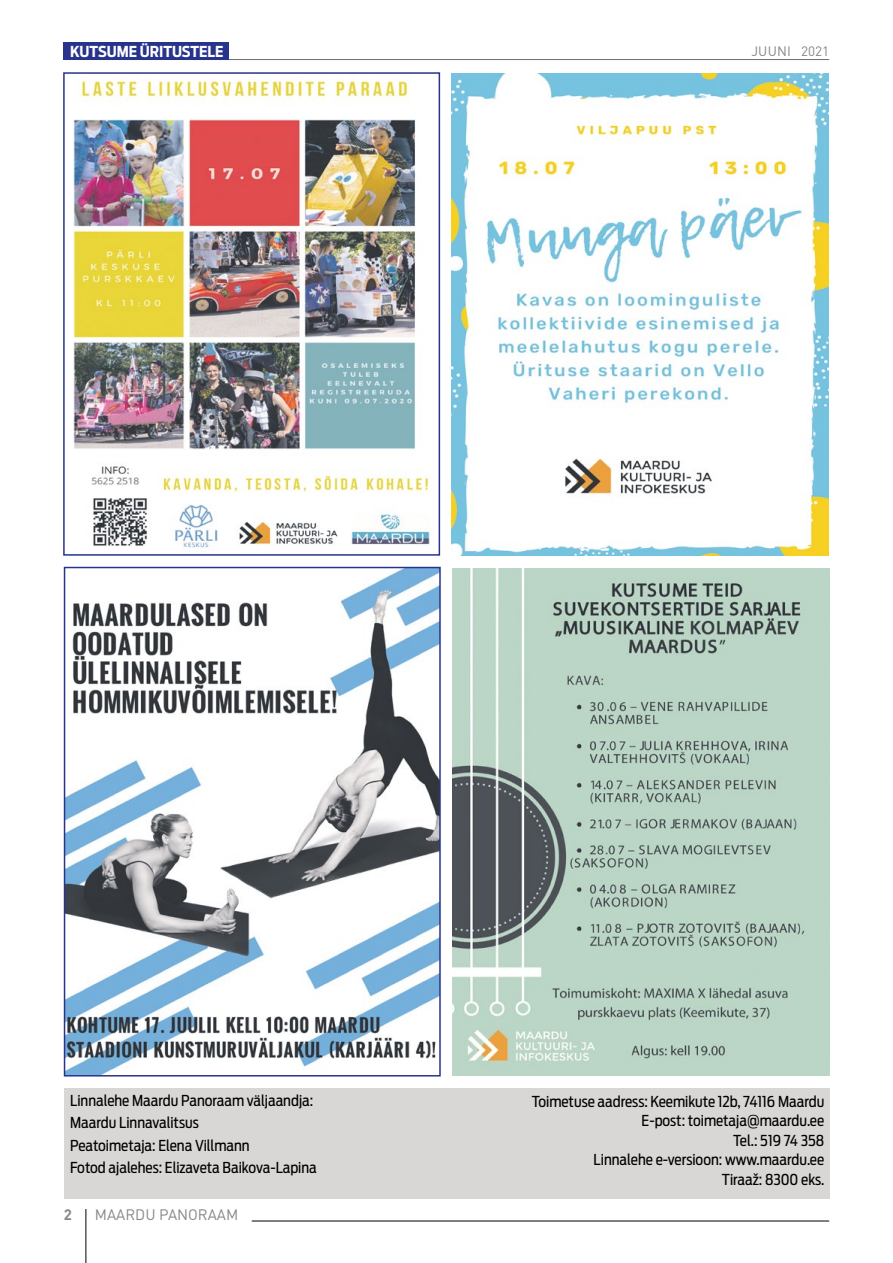
<style>
.page{position:relative;width:893px;height:1263px;background:#fff}
.page>*{position:absolute;margin:0;border:0;box-sizing:border-box;transform-origin:0 0}
.t1{font:15px/19.5px "Ford Antenna Cond";color:#000}
.t2{font:700 15px "Ford Antenna Cond";color:#fff}
.t3{font:15px "DIN Pro";color:#878787}
.t4{font:700 15px "DIN Pro";color:#878787}
.t5{font:13.5px "DIN Pro";letter-spacing:.01em;color:#878787}
</style>
<div class="page">
<hr style="left:252px;top:1221px;width:577px;height:1px;background:#000">
<hr style="left:86px;top:1209px;width:1px;height:54px;background:#000">
<hr style="left:64px;top:59px;width:765px;height:1px;background:#706f6f">
<div style="left:64px;top:43px;width:165px;height:17px;background:#28348b"></div>
<div style="left:64px;top:1089px;width:765px;height:110px;background:#d8d7d5"></div>
<img style="left:73px;top:75px;width:357px;height:473px">
<img style="left:452px;top:74px;width:377px;height:481px">
<div style="left:63px;top:72px;width:377px;height:484px;border:2px solid #28348b"></div>
<img style="left:452px;top:568px;width:377px;height:508px">
<img style="left:67px;top:570px;width:371px;height:503px">
<div style="left:64px;top:567px;width:377px;height:509px;border:2px solid #28348b"></div>
<p class="t2" style="left:70px;top:38px;width:155px">KUTSUME ÜRITUSTELE</p>
<p class="t5" style="left:751px;top:42px;width:79px">JUUNI 2021</p>
<p class="t1" style="left:70px;top:1087px;width:248px;line-height:22.5px">Linnalehe Maardu Panoraam väljaandja:<br>Maardu Linnavalitsus<br>Peatoimetaja: Elena Villmann<br>Fotod ajalehes: Elizaveta Baikova-Lapina</p>
<p class="t1" style="left:532px;top:1090px;width:294px;text-align:right">Toimetuse aadress: Keemikute 12b, 74116 Maardu<br>E-post: toimetaja@maardu.ee<br>Tel.: 519 74 358<br>Linnalehe e-versioon: www.maardu.ee<br>Tiraaž: 8300 eks.</p>
<p class="t4" style="left:64px;top:1205px;width:10px">2</p>
<p class="t3" style="left:95px;top:1205px;width:145px">MAARDU PANORAAM</p>
</div>
